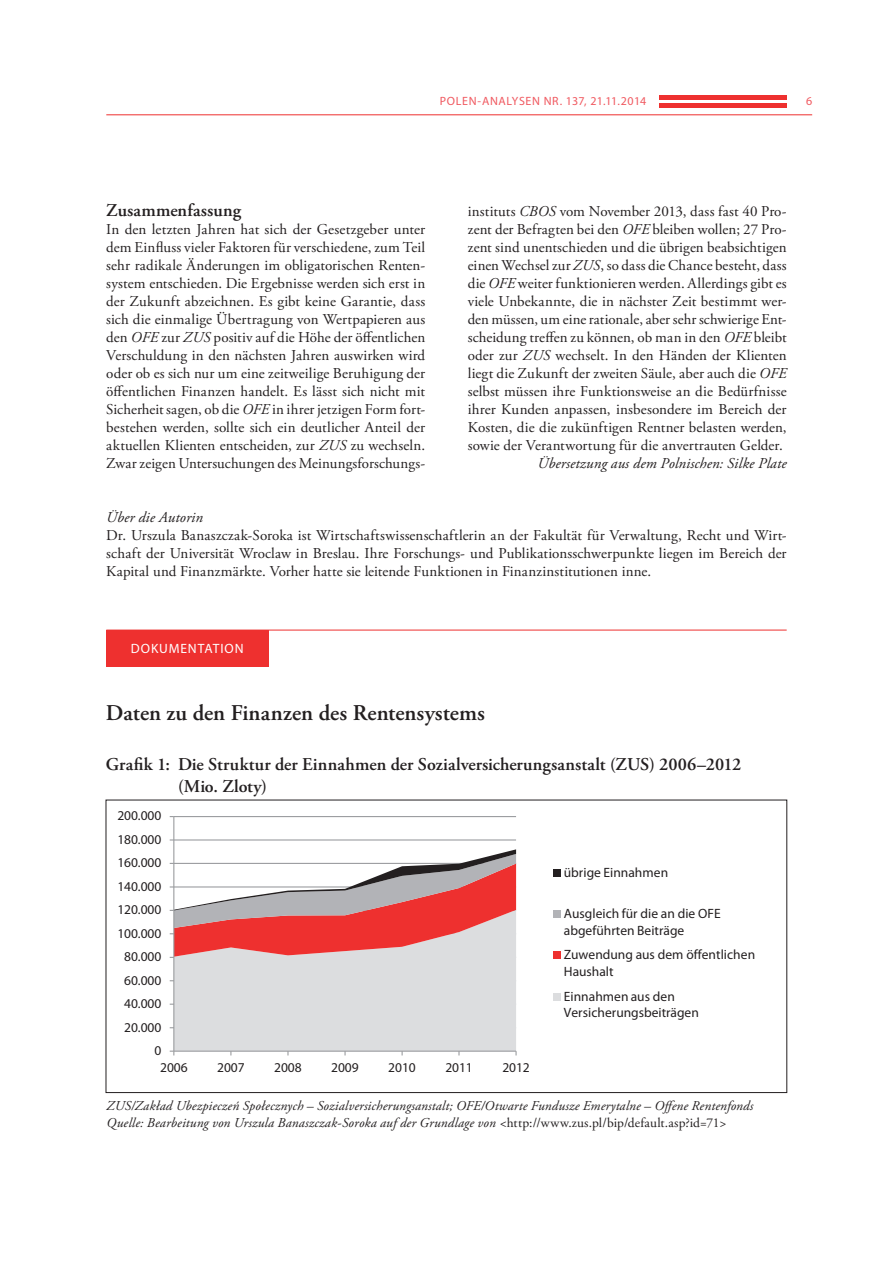
<style>
.page{position:relative;width:893px;height:1263px;background:#fff}
.page>*{position:absolute;margin:0;border:0;box-sizing:border-box;transform-origin:0 0}
.t1{font:600 22.5px "Adobe Garamond Pro";letter-spacing:-.005em;color:#231f20}
.t2{font:600 18px/21.6px "Adobe Garamond Pro";letter-spacing:.01em;color:#231f20}
.t3{font:15px/18px "Adobe Garamond Pro";color:#231f20;text-align:justify}
.t4{font:italic 15px "Adobe Garamond Pro";letter-spacing:.005em;color:#231f20}
.t5{font:13.5px/16.4px "Myriad Pro";color:#231f20}
.t6{font:italic 13.5px/16.2px "Adobe Garamond Pro";letter-spacing:.015em;color:#231f20}
.t7{font:13.5px "Myriad Pro";letter-spacing:.135em;color:#fff}
.t8{font:12px "Myriad Pro";letter-spacing:.05em;color:#f05960}
.s1{font-style:italic}
.s2{font-style:normal}
</style>
<div class="page">
<div style="left:659px;top:103px;width:128px;height:5px;background:#ee302f"></div>
<hr style="left:659px;top:96px;width:128px;height:4px;background:#ee302f">
<hr style="left:106px;top:114px;width:706px;height:1px;background:#ee302f">
<hr style="left:106px;top:630px;width:681px;height:1px;background:#ee302f">
<div style="left:106px;top:630px;width:162px;height:36px;background:#ee302f"></div>
<hr style="left:174px;top:839px;width:342px;height:1px;background:#989a9d">
<hr style="left:174px;top:816px;width:342px;height:1px;background:#989a9d">
<div style="left:174px;top:958px;width:342px;height:92px;background:#dcdddf"></div>
<hr style="left:173px;top:816px;width:1px;height:235px;background:#989a9d">
<svg style="left:170px;top:849px;width:346px;height:109px"></svg>
<hr style="left:174px;top:1050px;width:342px;height:2px;background:#989a9d">
<div style="left:553px;top:869px;width:8px;height:8px;background:#231f20"></div>
<div style="left:553px;top:910px;width:8px;height:8px;background:#b2b3b7"></div>
<div style="left:553px;top:952px;width:8px;height:7px;background:#ee302f"></div>
<div style="left:553px;top:993px;width:8px;height:7px;background:#dcdddf"></div>
<p class="t8" style="left:440px;top:94px;width:208px">POLEN-ANALYSEN NR. 137, 21.11.2014</p>
<p class="t8" style="left:806px;top:94px;width:8px">6</p>
<p class="t2" style="left:106px;top:200px;width:137px">Zusammenfassung</p>
<p class="t3" style="left:106px;top:221px;width:320px">In den letzten Jahren hat sich der Gesetzgeber unter dem Einfluss vieler Faktoren für verschiedene, zum Teil sehr radikale Änderungen im obligatorischen Renten&shy;system entschieden. Die Ergebnisse werden sich erst in der Zukunft abzeichnen. Es gibt keine Garantie, dass sich die einmalige Übertragung von Wertpapieren aus den <span class="s1">OFE</span> zur <span class="s1">ZUS</span> positiv auf die Höhe der öffentlichen Verschuldung in den nächsten Jahren auswirken wird oder ob es sich nur um eine zeitweilige Beruhigung der öffentlichen Finanzen handelt. Es lässt sich nicht mit Sicherheit sagen, ob die <span class="s1">OFE</span> in ihrer jetzigen Form fort&shy;bestehen werden, sollte sich ein deutlicher Anteil der aktuellen Klienten entscheiden, zur <span class="s1">ZUS</span> zu wechseln.<br>Zwar zeigen Untersuchungen des Meinungsforschungs-</p>
<p class="t3" style="left:468px;top:203px;width:320px">instituts <span class="s1">CBOS</span> vom November 2013, dass fast 40 Pro&shy;zent der Befragten bei den <span class="s1">OFE</span> bleiben wollen; 27 Pro&shy;zent sind unentschieden und die übrigen beabsichtigen einen Wechsel zur <span class="s1">ZUS</span>, so dass die Chance besteht, dass die <span class="s1">OFE</span> weiter funktionieren werden. Allerdings gibt es viele Unbekannte, die in nächster Zeit bestimmt wer&shy;den müssen, um eine rationale, aber sehr schwierige Ent&shy;scheidung treffen zu können, ob man in den <span class="s1">OFE</span> bleibt oder zur <span class="s1">ZUS</span> wechselt. In den Händen der Klienten liegt die Zukunft der zweiten Säule, aber auch die <span class="s1">OFE </span>selbst müssen ihre Funktionsweise an die Bedürfnisse ihrer Kunden anpassen, insbesondere im Bereich der Kosten, die die zukünftigen Rentner belasten werden, sowie der Verantwortung für die anvertrauten Gelder.</p>
<p class="t4" style="left:538px;top:454px;width:251px">Übersetzung aus dem Polnischen: Silke Plate</p>
<p class="t4" style="left:106px;top:508px;width:98px">Über die Autorin</p>
<p class="t3" style="left:106px;top:527px;width:682px">Dr. Urszula Banaszczak-Soroka ist Wirtschaftswissenschaftlerin an der Fakultät für Verwaltung, Recht und Wirt&shy;schaft der Universität Wroclaw in Breslau. Ihre Forschungs- und Publikationsschwerpunkte liegen im Bereich der Kapital und Finanzmärkte. Vorher hatte sie leitende Funktionen in Finanzinstitutionen inne.</p>
<p class="t7" style="left:131px;top:640px;width:104px">Dokumentation</p>
<h1 class="t1" style="left:106px;top:699px;width:380px">Daten zu den Finanzen des Rentensystems</h1>
<p class="t2" style="left:178px;top:754px;width:565px;text-indent:-72px">Grafik 1: Die Struktur der Einnahmen der Sozialversicherungsanstalt (ZUS) 2006–2012 (Mio. Zloty)</p>
<p class="t5" style="left:117px;top:807px;width:46px">200.000</p>
<p class="t5" style="left:117px;top:831px;width:46px">180.000</p>
<p class="t5" style="left:117px;top:854px;width:46px">160.000</p>
<p class="t5" style="left:117px;top:878px;width:46px">140.000</p>
<p class="t5" style="left:117px;top:901px;width:46px">120.000</p>
<p class="t5" style="left:117px;top:925px;width:46px">100.000</p>
<p class="t5" style="left:124px;top:948px;width:39px">80.000</p>
<p class="t5" style="left:124px;top:972px;width:39px">60.000</p>
<p class="t5" style="left:124px;top:995px;width:39px">40.000</p>
<p class="t5" style="left:124px;top:1019px;width:39px">20.000</p>
<p class="t5" style="left:155px;top:1042px;width:8px">0</p>
<p class="t5" style="left:160px;top:1059px;width:29px">2006</p>
<p class="t5" style="left:217px;top:1059px;width:29px">2007</p>
<p class="t5" style="left:274px;top:1059px;width:29px">2008</p>
<p class="t5" style="left:331px;top:1059px;width:29px">2009</p>
<p class="t5" style="left:388px;top:1059px;width:29px">2010</p>
<p class="t5" style="left:445px;top:1059px;width:29px">2011</p>
<p class="t5" style="left:502px;top:1059px;width:29px">2012</p>
<p class="t5" style="left:564px;top:864px;width:106px">übrige Einnahmen</p>
<p class="t5" style="left:564px;top:905px;width:158px">Ausgleich für die an die OFE abgeführten Beiträge</p>
<p class="t5" style="left:564px;top:946px;width:193px">Zuwendung aus dem öffentlichen<br>Haushalt</p>
<p class="t5" style="left:564px;top:987px;width:137px">Einnahmen aus den<br>Versicherungsbeiträgen</p>
<p class="t6" style="left:107px;top:1098px;width:648px">ZUS/Zakład Ubezpieczeń Społecznych – Sozialversicherungsanstalt; OFE/Otwarte Fundusze Emerytalne – Offene Rentenfonds<br>Quelle: Bearbeitung von Urszula Banaszczak-Soroka auf der Grundlage von &lt;<span class="s2">http://www.zus.pl/bip/default.asp?id=71</span>&gt;</p>
</div>
